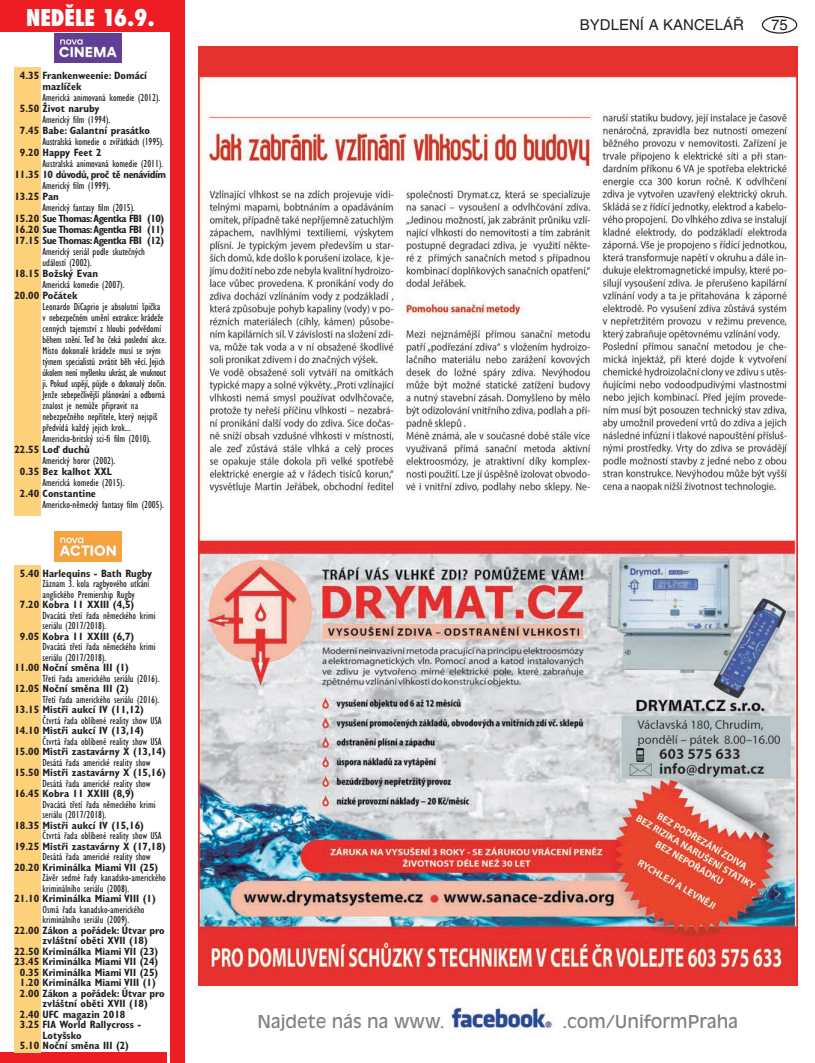
<style>
.page{position:relative;width:815px;height:1063px;background:#fff}
.page>*{position:absolute;margin:0;border:0;box-sizing:border-box;transform-origin:0 0}
.t1{font:800 condensed 22.5px "Futura";color:#fff}
.t2{font:17.5px "Antique Olive CE";color:#808285}
.t3{font:15px "Helvetica CE";color:#231f20}
.t4{font:condensed 10.62px/11px "Gill Sans CE";color:#231f20}
.t5{font:700 condensed 10.62px/11px "Gill Sans CE";color:#231f20}
.t6{font:700 condensed 10.62px "Gill Sans CE";letter-spacing:-.04em;color:#231f20}
</style>
<div class="page">
<div style="left:762px;top:16px;width:35px;height:18px;border:1px solid #231f20;border-radius:50%"></div>
<img style="left:451px;top:1007px;width:103px;height:23px">
<img style="left:198px;top:46px;width:599px;height:939px">
<div style="left:0;top:0;width:184px;height:32px;background:#ee1d23"></div>
<img style="left:54px;top:34px;width:67px;height:29px">
<div style="left:170px;top:0;width:14px;height:1063px;background:#ee1d23"></div>
<div style="left:0;top:1052px;width:167px;height:11px;background:#ee1d23"></div>
<div style="left:14px;top:67px;width:27px;height:449px;background:#fed17b"></div>
<img style="left:54px;top:532px;width:67px;height:29px">
<div style="left:14px;top:565px;width:27px;height:487px;background:#fed17b"></div>
<h1 class="t1" style="left:26px;top:2px;width:130px">NEDĚLE 16.9.</h1>
<p class="t5" style="left:43px;top:70px;width:106px;text-indent:-23px">4.35 Frankenweenie: Domácí mazlíček</p>
<p class="t4" style="left:43px;top:92px;width:119px">Americká animovaná komedie (2012).</p>
<p class="t5" style="left:20px;top:103px;width:81px">5.50 Život naruby</p>
<p class="t4" style="left:43px;top:114px;width:69px">Americký film (1994).</p>
<p class="t5" style="left:20px;top:125px;width:132px">7.45 Babe: Galantní prasátko</p>
<p class="t4" style="left:43px;top:136px;width:123px">Australská komedie o zvířátkách (1995).</p>
<p class="t5" style="left:20px;top:147px;width:83px">9.20 Happy Feet 2</p>
<p class="t4" style="left:43px;top:158px;width:122px">Australská animovaná komedie (2011).</p>
<p class="t6" style="left:14px;top:168px;width:153px">11.35 10 důvodů, proč tě nenávidím</p>
<p class="t4" style="left:43px;top:180px;width:69px">Americký film (1999).</p>
<p class="t5" style="left:14px;top:191px;width:46px">13.25 Pan</p>
<p class="t4" style="left:43px;top:202px;width:94px">Americký fantasy film (2015).</p>
<p class="t5" style="left:14px;top:213px;width:151px;text-align:justify">15.20 Sue Thomas: Agentka FBI (10)<br>16.20 Sue Thomas: Agentka FBI (11)<br>17.15 Sue Thomas: Agentka FBI (12)</p>
<p class="t4" style="left:43px;top:246px;width:104px">Americký seriál podle skutečných událostí (2002).</p>
<p class="t5" style="left:14px;top:268px;width:85px">18.15 Božský Evan</p>
<p class="t4" style="left:43px;top:279px;width:84px">Americká komedie (2007).</p>
<p class="t5" style="left:14px;top:290px;width:65px">20.00 Počátek</p>
<p class="t4" style="left:43px;top:301px;width:126px">Leonardo DiCaprio je absolutní špička<br>v nebezpečném umění extrakce: krádeže cenných tajemství z hloubi podvědomí během snění. Teď ho čeká poslední akce.<br>Místo dokonalé krádeže musí se svým týmem specialistů zvrátit běh věcí. Jejich úkolem není myšlenku ukrást, ale vnuknout ji. Pokud uspějí, půjde o dokonalý zločin.<br>Jenže sebepečlivější plánování a odborná znalost je nemůže připravit na nebezpečného nepřítele, který nejspíš předvídá každý jejich krok...<br>Americko-britský sci-fi film (2010).</p>
<p class="t5" style="left:14px;top:444px;width:77px">22.55 Loď duchů</p>
<p class="t4" style="left:43px;top:455px;width:74px">Americký horor (2002).</p>
<p class="t5" style="left:20px;top:466px;width:94px">0.35 Bez kalhot XXL</p>
<p class="t4" style="left:43px;top:477px;width:84px">Americká komedie (2015).</p>
<p class="t5" style="left:20px;top:488px;width:78px">2.40 Constantine</p>
<p class="t4" style="left:43px;top:499px;width:123px">Americko-německý fantasy film (2005).</p>
<p class="t5" style="left:20px;top:568px;width:134px">5.40 Harlequins - Bath Rugby</p>
<p class="t4" style="left:43px;top:579px;width:109px;line-height:10.5px">Záznam 3. kola ragbyového utkání anglického Premiership Rugby</p>
<p class="t5" style="left:20px;top:599px;width:116px">7.20 Kobra 11 XXIII (4,5)</p>
<p class="t4" style="left:43px;top:610px;width:115px;line-height:10.5px">Dvacátá třetí řada německého krimi seriálu (2017/2018).</p>
<p class="t5" style="left:20px;top:631px;width:116px">9.05 Kobra 11 XXIII (6,7)</p>
<p class="t4" style="left:43px;top:642px;width:115px;line-height:10.5px">Dvacátá třetí řada německého krimi seriálu (2017/2018).</p>
<p class="t5" style="left:14px;top:662px;width:116px">11.00 Noční směna III (1)</p>
<p class="t4" style="left:43px;top:673px;width:118px">Třetí řada amerického seriálu (2016).</p>
<p class="t5" style="left:14px;top:683px;width:116px">12.05 Noční směna III (2)</p>
<p class="t4" style="left:43px;top:694px;width:118px">Třetí řada amerického seriálu (2016).</p>
<p class="t5" style="left:14px;top:704px;width:131px">13.15 Mistři aukcí IV (11,12)</p>
<p class="t4" style="left:43px;top:715px;width:121px">Čtvrtá řada oblíbené reality show USA</p>
<p class="t5" style="left:14px;top:725px;width:131px">14.10 Mistři aukcí IV (13,14)</p>
<p class="t4" style="left:43px;top:736px;width:121px">Čtvrtá řada oblíbené reality show USA</p>
<p class="t5" style="left:14px;top:746px;width:153px">15.00 Mistři zastavárny X (13,14)</p>
<p class="t4" style="left:43px;top:757px;width:110px">Desátá řada americké reality show</p>
<p class="t5" style="left:14px;top:767px;width:153px">15.50 Mistři zastavárny X (15,16)</p>
<p class="t4" style="left:43px;top:778px;width:110px">Desátá řada americké reality show</p>
<p class="t5" style="left:14px;top:788px;width:122px">16.45 Kobra 11 XXIII (8,9)</p>
<p class="t4" style="left:43px;top:799px;width:115px;line-height:10.5px">Dvacátá třetí řada německého krimi seriálu (2017/2018).</p>
<p class="t5" style="left:14px;top:820px;width:131px">18.35 Mistři aukcí IV (15,16)</p>
<p class="t4" style="left:43px;top:830px;width:121px">Čtvrtá řada oblíbené reality show USA</p>
<p class="t5" style="left:14px;top:841px;width:153px">19.25 Mistři zastavárny X (17,18)</p>
<p class="t4" style="left:43px;top:851px;width:110px">Desátá řada americké reality show</p>
<p class="t5" style="left:14px;top:862px;width:145px">20.20 Kriminálka Miami VII (25)</p>
<p class="t4" style="left:43px;top:873px;width:125px;line-height:10.5px">Závěr sedmé řady kanadsko-amerického kriminálního seriálu (2008).</p>
<p class="t5" style="left:14px;top:893px;width:143px">21.10 Kriminálka Miami VIII (1)</p>
<p class="t4" style="left:43px;top:904px;width:103px;line-height:10.5px">Osmá řada kanadsko-amerického kriminálního seriálu (2009).</p>
<p class="t5" style="left:14px;top:925px;width:152px">22.00 Zákon a pořádek: Útvar pro</p>
<p class="t5" style="left:43px;top:935px;width:107px">zvláštní oběti XVII (18)</p>
<p class="t5" style="left:14px;top:946px;width:145px">22.50 Kriminálka Miami VII (23)</p>
<p class="t5" style="left:14px;top:956px;width:145px">23.45 Kriminálka Miami VII (24)</p>
<p class="t5" style="left:20px;top:967px;width:140px">0.35 Kriminálka Miami VII (25)</p>
<p class="t5" style="left:20px;top:977px;width:137px">1.20 Kriminálka Miami VIII (1)</p>
<p class="t5" style="left:20px;top:988px;width:146px">2.00 Zákon a pořádek: Útvar pro</p>
<p class="t5" style="left:43px;top:998px;width:107px">zvláštní oběti XVII (18)</p>
<p class="t5" style="left:20px;top:1009px;width:107px">2.40 UFC magazin 2018</p>
<p class="t5" style="left:20px;top:1019px;width:123px">3.25 FIA World Rallycross -</p>
<p class="t5" style="left:43px;top:1030px;width:41px">Lotyšsko</p>
<p class="t5" style="left:20px;top:1040px;width:111px">5.10 Noční směna III (2)</p>
<h3 class="t3" style="left:580px;top:16px;width:166px">BYDLENÍ A KANCELÁŘ</h3>
<h3 class="t3" style="left:771px;top:16px;width:18px">75</h3>
<h2 class="t2" style="left:257px;top:1012px;width:189px">Najdete nás na www.</h2>
<h2 class="t2" style="left:562px;top:1012px;width:177px">.com/UniformPraha</h2>
</div>
